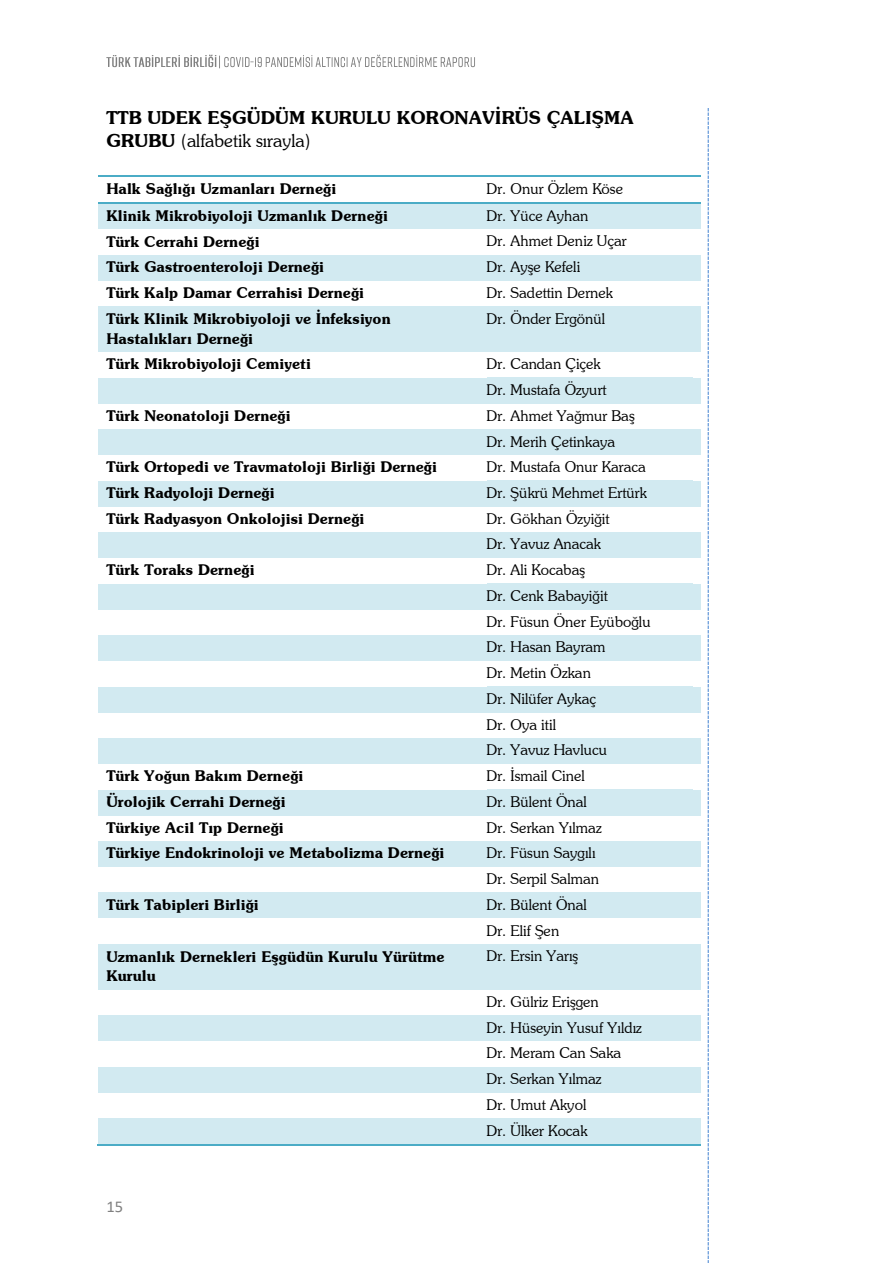
<style>
.page{position:relative;width:893px;height:1263px;background:#fff}
.page>*{position:absolute;margin:0;border:0;box-sizing:border-box;transform-origin:0 0}
.t1{font:700 18px/23.7px "Souvenir Lt BT";color:#000}
.t2{font:16.5px "Calibri";color:#808080}
.t3{font:15px "Souvenir Lt BT";color:#000}
.t4{font:700 15px/19.8px "Souvenir Lt BT";color:#000}
.s1{font-weight:400}
</style>
<div class="page">
<svg style="left:708px;top:108px;width:1px;height:1155px"></svg>
<img style="left:106px;top:54px;width:111px;height:14px">
<img style="left:219px;top:54px;width:256px;height:15px">
<img style="left:250px;top:54px;width:8px;height:15px">
<hr style="left:98px;top:175px;width:381px;height:1px;background:#4bacc6">
<hr style="left:480px;top:175px;width:221px;height:1px;background:#4bacc6">
<div style="left:98px;top:203px;width:381px;height:26px;background:#d2eaf1"></div>
<div style="left:479px;top:203px;width:222px;height:26px;background:#d2eaf1"></div>
<hr style="left:98px;top:202px;width:381px;height:1px;background:#4bacc6">
<hr style="left:480px;top:202px;width:221px;height:1px;background:#4bacc6">
<div style="left:98px;top:255px;width:381px;height:26px;background:#d2eaf1"></div>
<div style="left:479px;top:255px;width:222px;height:26px;background:#d2eaf1"></div>
<div style="left:98px;top:306px;width:381px;height:46px;background:#d2eaf1"></div>
<div style="left:479px;top:306px;width:222px;height:46px;background:#d2eaf1"></div>
<div style="left:98px;top:378px;width:381px;height:25px;background:#d2eaf1"></div>
<div style="left:479px;top:378px;width:222px;height:25px;background:#d2eaf1"></div>
<div style="left:98px;top:429px;width:381px;height:26px;background:#d2eaf1"></div>
<div style="left:479px;top:429px;width:222px;height:26px;background:#d2eaf1"></div>
<div style="left:98px;top:481px;width:381px;height:25px;background:#d2eaf1"></div>
<div style="left:479px;top:481px;width:222px;height:25px;background:#d2eaf1"></div>
<div style="left:98px;top:532px;width:381px;height:26px;background:#d2eaf1"></div>
<div style="left:479px;top:532px;width:222px;height:26px;background:#d2eaf1"></div>
<div style="left:98px;top:584px;width:381px;height:25px;background:#d2eaf1"></div>
<div style="left:479px;top:584px;width:222px;height:25px;background:#d2eaf1"></div>
<div style="left:98px;top:635px;width:381px;height:26px;background:#d2eaf1"></div>
<div style="left:479px;top:635px;width:222px;height:26px;background:#d2eaf1"></div>
<div style="left:98px;top:687px;width:381px;height:25px;background:#d2eaf1"></div>
<div style="left:479px;top:687px;width:222px;height:25px;background:#d2eaf1"></div>
<div style="left:98px;top:738px;width:381px;height:26px;background:#d2eaf1"></div>
<div style="left:479px;top:738px;width:222px;height:26px;background:#d2eaf1"></div>
<div style="left:98px;top:790px;width:381px;height:25px;background:#d2eaf1"></div>
<div style="left:479px;top:790px;width:222px;height:25px;background:#d2eaf1"></div>
<div style="left:98px;top:841px;width:381px;height:26px;background:#d2eaf1"></div>
<div style="left:479px;top:841px;width:222px;height:26px;background:#d2eaf1"></div>
<div style="left:98px;top:892px;width:381px;height:26px;background:#d2eaf1"></div>
<div style="left:479px;top:892px;width:222px;height:26px;background:#d2eaf1"></div>
<div style="left:98px;top:944px;width:381px;height:45px;background:#d2eaf1"></div>
<div style="left:479px;top:944px;width:222px;height:45px;background:#d2eaf1"></div>
<div style="left:98px;top:1015px;width:381px;height:26px;background:#d2eaf1"></div>
<div style="left:479px;top:1015px;width:222px;height:26px;background:#d2eaf1"></div>
<div style="left:98px;top:1067px;width:381px;height:25px;background:#d2eaf1"></div>
<div style="left:479px;top:1067px;width:222px;height:25px;background:#d2eaf1"></div>
<div style="left:98px;top:1118px;width:381px;height:26px;background:#d2eaf1"></div>
<div style="left:479px;top:1118px;width:222px;height:26px;background:#d2eaf1"></div>
<hr style="left:97px;top:1144px;width:382px;height:1px;background:#4bacc6">
<hr style="left:479px;top:1144px;width:222px;height:1px;background:#4bacc6">
<h1 class="t1" style="left:106px;top:105px;width:529px">TTB UDEK EŞGÜDÜM KURULU KORONAVİRÜS ÇALIŞMA<br>GRUBU <span class="s1">(alfabetik sırayla)</span></h1>
<p class="t4" style="left:106px;top:178px;width:231px">Halk Sağlığı Uzmanları Derneği</p>
<p class="t3" style="left:487px;top:179px;width:138px">Dr. Onur Özlem Köse</p>
<p class="t4" style="left:106px;top:205px;width:283px">Klinik Mikrobiyoloji Uzmanlık Derneği</p>
<p class="t3" style="left:487px;top:206px;width:103px">Dr. Yüce Ayhan</p>
<p class="t4" style="left:106px;top:231px;width:155px">Türk Cerrahi Derneği</p>
<p class="t3" style="left:487px;top:232px;width:142px">Dr. Ahmet Deniz Uçar</p>
<p class="t4" style="left:106px;top:257px;width:219px">Türk Gastroenteroloji Derneği</p>
<p class="t3" style="left:487px;top:258px;width:95px">Dr. Ayşe Kefeli</p>
<p class="t4" style="left:106px;top:283px;width:259px">Türk Kalp Damar Cerrahisi Derneği</p>
<p class="t3" style="left:487px;top:283px;width:128px">Dr. Sadettin Dernek</p>
<p class="t4" style="left:106px;top:309px;width:286px">Türk Klinik Mikrobiyoloji ve İnfeksiyon<br>Hastalıkları Derneği</p>
<p class="t3" style="left:487px;top:309px;width:120px">Dr. Önder Ergönül</p>
<p class="t4" style="left:106px;top:354px;width:206px">Türk Mikrobiyoloji Cemiyeti</p>
<p class="t3" style="left:487px;top:355px;width:116px">Dr. Candan Çiçek</p>
<p class="t3" style="left:487px;top:380px;width:122px">Dr. Mustafa Özyurt</p>
<p class="t4" style="left:106px;top:405px;width:186px">Türk Neonatoloji Derneği</p>
<p class="t3" style="left:487px;top:406px;width:150px">Dr. Ahmet Yağmur Baş</p>
<p class="t3" style="left:487px;top:432px;width:130px">Dr. Merih Çetinkaya</p>
<p class="t4" style="left:106px;top:457px;width:332px">Türk Ortopedi ve Travmatoloji Birliği Derneği</p>
<p class="t3" style="left:487px;top:458px;width:161px">Dr. Mustafa Onur Karaca</p>
<p class="t4" style="left:106px;top:483px;width:170px">Türk Radyoloji Derneği</p>
<p class="t3" style="left:487px;top:483px;width:162px">Dr. Şükrü Mehmet Ertürk</p>
<p class="t4" style="left:106px;top:508px;width:260px">Türk Radyasyon Onkolojisi Derneği</p>
<p class="t3" style="left:487px;top:509px;width:124px">Dr. Gökhan Özyiğit</p>
<p class="t3" style="left:487px;top:535px;width:116px">Dr. Yavuz Anacak</p>
<p class="t4" style="left:106px;top:560px;width:150px">Türk Toraks Derneği</p>
<p class="t3" style="left:487px;top:561px;width:100px">Dr. Ali Kocabaş</p>
<p class="t3" style="left:487px;top:586px;width:123px">Dr. Cenk Babayiğit</p>
<p class="t3" style="left:487px;top:612px;width:165px">Dr. Füsun Öner Eyüboğlu</p>
<p class="t3" style="left:487px;top:638px;width:121px">Dr. Hasan Bayram</p>
<p class="t3" style="left:487px;top:664px;width:106px">Dr. Metin Özkan</p>
<p class="t3" style="left:487px;top:689px;width:111px">Dr. Nilüfer Aykaç</p>
<p class="t3" style="left:487px;top:715px;width:71px">Dr. Oya itil</p>
<p class="t3" style="left:487px;top:741px;width:122px">Dr. Yavuz Havlucu</p>
<p class="t4" style="left:106px;top:766px;width:198px">Türk Yoğun Bakım Derneği</p>
<p class="t3" style="left:487px;top:767px;width:100px">Dr. İsmail Cinel</p>
<p class="t4" style="left:106px;top:792px;width:181px">Ürolojik Cerrahi Derneği</p>
<p class="t3" style="left:487px;top:792px;width:102px">Dr. Bülent Önal</p>
<p class="t4" style="left:106px;top:817px;width:179px">Türkiye Acil Tıp Derneği</p>
<p class="t3" style="left:487px;top:818px;width:117px">Dr. Serkan Yılmaz</p>
<p class="t4" style="left:106px;top:843px;width:340px">Türkiye Endokrinoloji ve Metabolizma Derneği</p>
<p class="t3" style="left:487px;top:844px;width:111px">Dr. Füsun Saygılı</p>
<p class="t3" style="left:487px;top:869px;width:114px">Dr. Serpil Salman</p>
<p class="t4" style="left:106px;top:894px;width:154px">Türk Tabipleri Birliği</p>
<p class="t3" style="left:487px;top:895px;width:102px">Dr. Bülent Önal</p>
<p class="t3" style="left:487px;top:921px;width:74px">Dr. Elif Şen</p>
<p class="t4" style="left:106px;top:946px;width:340px">Uzmanlık Dernekleri Eşgüdün Kurulu Yürütme<br>Kurulu</p>
<p class="t3" style="left:487px;top:947px;width:93px">Dr. Ersin Yarış</p>
<p class="t3" style="left:487px;top:992px;width:114px">Dr. Gülriz Erişgen</p>
<p class="t3" style="left:487px;top:1018px;width:157px">Dr. Hüseyin Yusuf Yıldız</p>
<p class="t3" style="left:487px;top:1044px;width:136px">Dr. Meram Can Saka</p>
<p class="t3" style="left:487px;top:1069px;width:117px">Dr. Serkan Yılmaz</p>
<p class="t3" style="left:487px;top:1095px;width:101px">Dr. Umut Akyol</p>
<p class="t3" style="left:487px;top:1121px;width:102px">Dr. Ülker Kocak</p>
<p class="t2" style="left:106px;top:1200px;width:18px">15</p>
</div>
